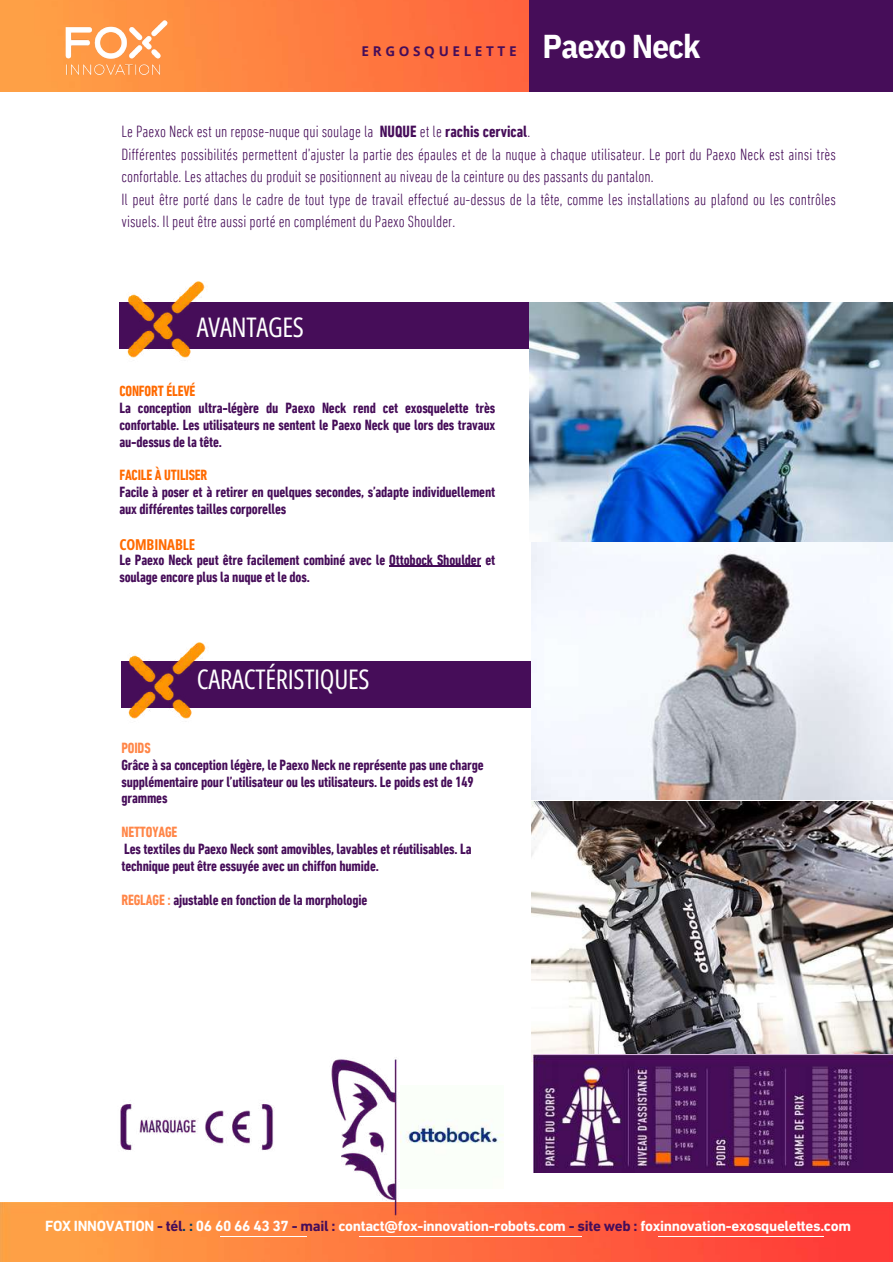
<style>
.page{position:relative;width:893px;height:1264px;background:#fff}
.page>*{position:absolute;margin:0;border:0;box-sizing:border-box;transform-origin:0 0}
.t1{font:700 33px "IBM Plex Sans Cond";letter-spacing:-.025em;color:#fff}
.t2{font:27px "Open Sans Condensed";letter-spacing:-.01em;color:#fff}
.t3{font:300 condensed 16.5px/22.5px "DIN Next LT Pro";color:#460d59}
.t4{font:700 condensed 15px/16.8px "DIN Next LT Pro";letter-spacing:-.01em;color:#460d59}
.t5{font:700 15px "DIN Next LT Pro";letter-spacing:-.025em;color:#fff}
.t6{font:700 condensed 15px "DIN Next LT Pro";letter-spacing:-.01em;color:#ff6a00}
.t7{font:700 condensed 15px "DIN Next LT Pro";letter-spacing:-.01em;color:#ff8648}
.t8{font:700 15px "Open Sans Condensed";letter-spacing:-.01em;color:#ff6a00}
.t9{font:700 13.5px "Open Sans";letter-spacing:.27em;color:#460d59}
.s1{font-weight:700}
.s2{color:#ff8648}
.s3{color:#460d59}
.s4{color:#003b63}
</style>
<div class="page">
<img style="left:0;top:0;width:529px;height:92px">
<div style="left:529px;top:0;width:363px;height:92px;background:#460d59"></div>
<img style="left:61px;top:18px;width:111px;height:59px">
<img style="left:0;top:1202px;width:892px;height:59px">
<div style="left:119px;top:302px;width:428px;height:47px;background:#460d59"></div>
<img style="left:127px;top:281px;width:78px;height:77px">
<div style="left:121px;top:660px;width:428px;height:47px;background:#460d59"></div>
<img style="left:121px;top:642px;width:95px;height:77px">
<hr style="left:220px;top:1236px;width:87px;height:1px;background:#fff">
<hr style="left:358px;top:1236px;width:223px;height:1px;background:#fff">
<hr style="left:657px;top:1236px;width:166px;height:1px;background:#fff">
<img style="left:307px;top:1057px;width:114px;height:171px">
<img style="left:120px;top:1103px;width:155px;height:48px">
<img style="left:531px;top:542px;width:361px;height:257px">
<img style="left:531px;top:802px;width:361px;height:259px">
<img style="left:533px;top:1054px;width:359px;height:118px">
<img style="left:529px;top:302px;width:363px;height:240px">
<img style="left:400px;top:1085px;width:103px;height:103px">
<hr style="left:389px;top:566px;width:92px;height:1px;background:#460d59">
<p class="t9" style="left:361px;top:42px;width:156px">ERGOSQUELETTE</p>
<h1 class="t1" style="left:542px;top:24px;width:159px">Paexo Neck</h1>
<p class="t3" style="left:121px;top:122px;width:716px">Le Paexo Neck est un repose-nuque qui soulage la <span class="s1">NUQUE</span> et le <span class="s1">rachis cervical</span>.<br>Différentes possibilités permettent d’ajuster la partie des épaules et de la nuque à chaque utilisateur. Le port du Paexo Neck est ainsi très confortable. Les attaches du produit se positionnent au niveau de la ceinture ou des passants du pantalon.<br>Il peut être porté dans le cadre de tout type de travail effectué au-dessus de la tête, comme les installations au plafond ou les contrôles visuels. Il peut être aussi porté en complément du Paexo Shoulder.</p>
<h2 class="t2" style="left:197px;top:308px;width:108px">AVANTAGES</h2>
<p class="t6" style="left:119px;top:385px;width:78px">CONFORT ÉLEVÉ</p>
<p class="t4" style="left:119px;top:401px;width:377px;text-align:justify">La conception ultra-légère du Paexo Neck rend cet exosquelette très confortable. Les utilisateurs ne sentent le Paexo Neck que lors des travaux au-dessus de la tête.</p>
<p class="t6" style="left:119px;top:469px;width:89px">FACILE À UTILISER</p>
<p class="t4" style="left:119px;top:485px;width:377px">Facile à poser et à retirer en quelques secondes, s’adapte individuellement aux différentes tailles corporelles</p>
<p class="t8" style="left:119px;top:534px;width:77px">COMBINABLE</p>
<p class="t4" style="left:119px;top:552px;width:377px">Le Paexo Neck peut être facilement combiné avec le Ottobock Shoulder et soulage encore plus la nuque et le dos.</p>
<h2 class="t2" style="left:197px;top:660px;width:174px">CARACTÉRISTIQUES</h2>
<p class="t7" style="left:121px;top:741px;width:31px">POIDS</p>
<p class="t4" style="left:121px;top:757px;width:363px">Grâce à sa conception légère, le Paexo Neck ne représente pas une charge supplémentaire pour l’utilisateur ou les utilisateurs. Le poids est de 149 grammes</p>
<p class="t7" style="left:121px;top:826px;width:57px">NETTOYAGE</p>
<p class="t4" style="left:121px;top:842px;width:351px">Les textiles du Paexo Neck sont amovibles, lavables et réutilisables. La technique peut être essuyée avec un chiffon humide.</p>
<p class="t4" style="left:121px;top:892px;width:247px"><span class="s2">REGLAGE :</span> ajustable en fonction de la morphologie</p>
<p class="t5" style="left:45px;top:1219px;width:807px">FOX INNOVATION <span class="s3">- tél</span><span class="s4">. :</span> 06 60 66 43 37 <span class="s3">- mail :</span> contact@fox-innovation-robots.com <span class="s3">- site web :</span> foxinnovation-exosquelettes.com</p>
</div>
